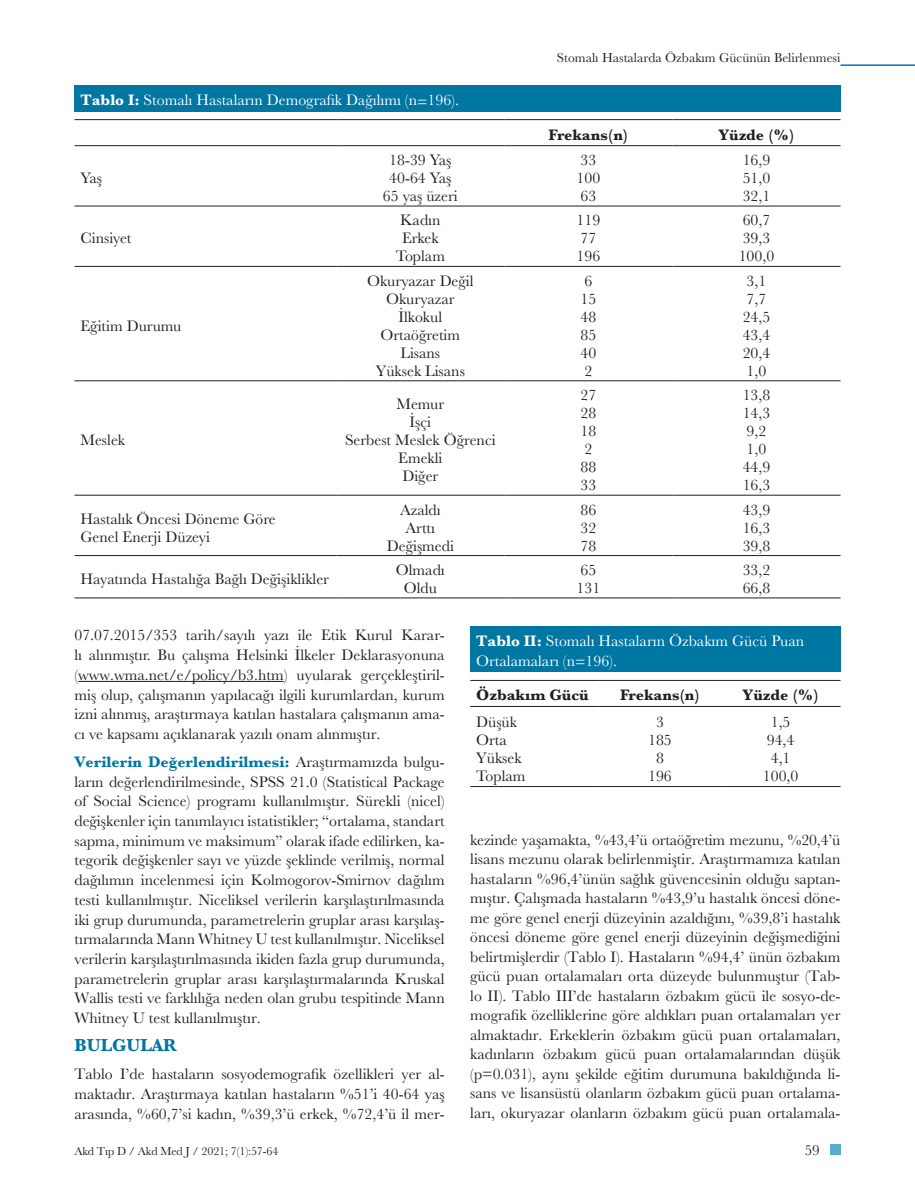
<style>
.page{position:relative;width:915px;height:1191px;background:#fff}
.page>*{position:absolute;margin:0;border:0;box-sizing:border-box;transform-origin:0 0}
.t1{font:700 18px "Baskerville";color:#0076a3}
.t2{font:15.75px/18px "Baskerville";color:#231f20}
.t3{font:15.75px/19.5px "Baskerville";color:#fff}
.t4{font:700 15.75px "Baskerville";color:#231f20}
.t5{font:15px "Baskerville";color:#231f20}
.t6{font:13.5px "Baskerville";color:#231f20}
.t7{font:12px "Baskerville";letter-spacing:-.01em;color:#231f20}
.s1{font-weight:700}
.s2{font-weight:700;color:#0076a3}
</style>
<div class="page">
<div style="left:830px;top:1144px;width:10px;height:10px;background:#5aadcd"></div>
<hr style="left:840px;top:64px;width:74px;height:2px;background:#0076a3">
<hr style="left:78px;top:681px;width:205px;height:1px;background:#231f20">
<div style="left:74px;top:85px;width:766px;height:26px;background:#0076a3"></div>
<hr style="left:74px;top:119px;width:262px;height:1px;background:#231f20">
<hr style="left:336px;top:119px;width:168px;height:1px;background:#231f20">
<hr style="left:504px;top:119px;width:168px;height:1px;background:#231f20">
<hr style="left:672px;top:119px;width:168px;height:1px;background:#231f20">
<hr style="left:74px;top:145px;width:262px;height:1px;background:#231f20">
<hr style="left:336px;top:145px;width:168px;height:1px;background:#231f20">
<hr style="left:504px;top:145px;width:168px;height:1px;background:#231f20">
<hr style="left:672px;top:145px;width:168px;height:1px;background:#231f20">
<hr style="left:74px;top:597px;width:262px;height:1px;background:#231f20">
<hr style="left:336px;top:597px;width:168px;height:1px;background:#231f20">
<hr style="left:504px;top:597px;width:168px;height:1px;background:#231f20">
<hr style="left:672px;top:597px;width:168px;height:1px;background:#231f20">
<hr style="left:74px;top:206px;width:262px;height:1px;background:#231f20">
<hr style="left:336px;top:206px;width:168px;height:1px;background:#231f20">
<hr style="left:504px;top:206px;width:168px;height:1px;background:#231f20">
<hr style="left:672px;top:206px;width:168px;height:1px;background:#231f20">
<hr style="left:74px;top:266px;width:262px;height:1px;background:#231f20">
<hr style="left:336px;top:266px;width:168px;height:1px;background:#231f20">
<hr style="left:504px;top:266px;width:168px;height:1px;background:#231f20">
<hr style="left:672px;top:266px;width:168px;height:1px;background:#231f20">
<hr style="left:74px;top:380px;width:262px;height:1px;background:#231f20">
<hr style="left:336px;top:380px;width:168px;height:1px;background:#231f20">
<hr style="left:504px;top:380px;width:168px;height:1px;background:#231f20">
<hr style="left:672px;top:380px;width:168px;height:1px;background:#231f20">
<hr style="left:74px;top:495px;width:262px;height:1px;background:#231f20">
<hr style="left:336px;top:495px;width:168px;height:1px;background:#231f20">
<hr style="left:504px;top:495px;width:168px;height:1px;background:#231f20">
<hr style="left:672px;top:495px;width:168px;height:1px;background:#231f20">
<hr style="left:74px;top:555px;width:262px;height:1px;background:#231f20">
<hr style="left:336px;top:555px;width:168px;height:1px;background:#231f20">
<hr style="left:504px;top:555px;width:168px;height:1px;background:#231f20">
<hr style="left:672px;top:555px;width:168px;height:1px;background:#231f20">
<div style="left:470px;top:626px;width:370px;height:46px;background:#0076a3"></div>
<hr style="left:470px;top:680px;width:129px;height:1px;background:#231f20">
<hr style="left:599px;top:680px;width:121px;height:1px;background:#231f20">
<hr style="left:720px;top:680px;width:120px;height:1px;background:#231f20">
<hr style="left:470px;top:706px;width:129px;height:1px;background:#231f20">
<hr style="left:599px;top:706px;width:121px;height:1px;background:#231f20">
<hr style="left:720px;top:706px;width:120px;height:1px;background:#231f20">
<hr style="left:470px;top:786px;width:129px;height:1px;background:#231f20">
<hr style="left:599px;top:786px;width:121px;height:1px;background:#231f20">
<hr style="left:720px;top:786px;width:120px;height:1px;background:#231f20">
<p class="t3" style="left:80px;top:91px;width:380px"><span class="s1">Tablo I:</span> Stomalı Hastaların Demografik Dağılımı (n=196).</p>
<p class="t6" style="left:556px;top:49px;width:285px">Stomalı Hastalarda Özbakım Gücünün Belirlenmesi</p>
<p class="t4" style="left:548px;top:124px;width:81px">Frekans(n)</p>
<p class="t4" style="left:718px;top:124px;width:78px">Yüzde (%)</p>
<p class="t2" style="left:80px;top:169px;width:23px">Yaş</p>
<p class="t2" style="left:80px;top:229px;width:53px">Cinsiyet</p>
<p class="t2" style="left:80px;top:317px;width:102px">Eğitim Durumu</p>
<p class="t2" style="left:80px;top:431px;width:46px">Meslek</p>
<p class="t2" style="left:383px;top:151px;width:76px;text-align:center">18-39 Yaş<br>40-64 Yaş<br>65 yaş üzeri</p>
<p class="t2" style="left:576px;top:151px;width:25px">33<br>100<br>63</p>
<p class="t2" style="left:742px;top:151px;width:29px;text-align:justify">16,9<br>51,0<br>32,1</p>
<p class="t2" style="left:395px;top:211px;width:51px;text-align:center">Kadın<br>Erkek<br>Toplam</p>
<p class="t2" style="left:576px;top:211px;width:25px">119<br>77<br>196</p>
<p class="t2" style="left:738px;top:211px;width:37px">60,7<br>39,3<br>100,0</p>
<p class="t2" style="left:367px;top:272px;width:108px;text-align:center">Okuryazar Değil<br>Okuryazar<br>İlkokul<br>Ortaöğretim<br>Lisans<br>Yüksek Lisans</p>
<p class="t2" style="left:580px;top:272px;width:17px">6<br>15<br>48<br>85<br>40<br>2</p>
<p class="t2" style="left:742px;top:272px;width:29px">3,1<br>7,7<br>24,5<br>43,4<br>20,4<br>1,0</p>
<p class="t2" style="left:345px;top:395px;width:152px;text-align:center">Memur<br>İşçi<br>Serbest Meslek Öğrenci<br>Emekli<br>Diğer</p>
<p class="t2" style="left:580px;top:386px;width:17px">27<br>28<br>18<br>2<br>88<br>33</p>
<p class="t2" style="left:742px;top:386px;width:29px">13,8<br>14,3<br>9,2<br>1,0<br>44,9<br>16,3</p>
<p class="t2" style="left:80px;top:509px;width:197px">Hastalık Öncesi Döneme Göre<br>Genel Enerji Düzeyi</p>
<p class="t2" style="left:386px;top:500px;width:69px;text-align:center">Azaldı<br>Arttı<br>Değişmedi</p>
<p class="t2" style="left:580px;top:500px;width:17px;text-align:justify">86<br>32<br>78</p>
<p class="t2" style="left:742px;top:500px;width:29px;text-align:justify">43,9<br>16,3<br>39,8</p>
<p class="t2" style="left:80px;top:570px;width:250px">Hayatında Hastalığa Bağlı Değişiklikler</p>
<p class="t2" style="left:396px;top:561px;width:50px;text-align:center">Olmadı<br>Oldu</p>
<p class="t2" style="left:576px;top:561px;width:25px">65<br>131</p>
<p class="t2" style="left:742px;top:561px;width:29px">33,2<br>66,8</p>
<p class="t3" style="left:476px;top:632px;width:329px"><span class="s1">Tablo II:</span> Stomalı Hastaların Özbakım Gücü Puan<br>Ortalamaları (n=196).</p>
<p class="t4" style="left:476px;top:684px;width:114px">Özbakım Gücü</p>
<p class="t4" style="left:620px;top:684px;width:81px">Frekans(n)</p>
<p class="t4" style="left:742px;top:684px;width:78px">Yüzde (%)</p>
<p class="t2" style="left:476px;top:712px;width:51px">Düşük<br>Orta<br>Yüksek<br>Toplam</p>
<p class="t2" style="left:648px;top:712px;width:25px;text-align:center">3<br>185<br>8<br>196</p>
<p class="t2" style="left:762px;top:712px;width:37px;text-align:center">1,5<br>94,4<br>4,1<br>100,0</p>
<p class="t2" style="left:74px;top:626px;width:371px;line-height:19.6px;text-align:justify">07.07.2015/353 tarih/sayılı yazı ile Etik Kurul Karar&shy;lı alınmıştır. Bu çalışma Helsinki İlkeler Deklarasyonuna (www.wma.net/e/policy/b3.htm) uyularak gerçekleştiril&shy;miş olup, çalışmanın yapılacağı ilgili kurumlardan, kurum izni alınmış, araştırmaya katılan hastalara çalışmanın ama&shy;cı ve kapsamı açıklanarak yazılı onam alınmıştır.</p>
<p class="t2" style="left:74px;top:752px;width:371px;line-height:19.6px;text-align:justify"><span class="s2">Verilerin Değerlendirilmesi:</span> Araştırmamızda bulgu&shy;ların değerlendirilmesinde, SPSS 21.0 (Statistical Package of Social Science) programı kullanılmıştır. Sürekli (nicel) değişkenler için tanımlayıcı istatistikler; “ortalama, standart sapma, minimum ve maksimum” olarak ifade edilirken, ka&shy;tegorik değişkenler sayı ve yüzde şeklinde verilmiş, normal dağılımın incelenmesi için Kolmogorov-Smirnov dağılım testi kullanılmıştır. Niceliksel verilerin karşılaştırılmasında iki grup durumunda, parametrelerin gruplar arası karşılaş&shy;tırmalarında Mann Whitney U test kullanılmıştır. Niceliksel verilerin karşılaştırılmasında ikiden fazla grup durumunda, parametrelerin gruplar arası karşılaştırmalarında Kruskal Wallis testi ve farklılığa neden olan grubu tespitinde Mann Whitney U test kullanılmıştır.</p>
<p class="t1" style="left:74px;top:1032px;width:104px">BULGULAR</p>
<p class="t2" style="left:74px;top:1064px;width:371px;line-height:19.6px;text-align:justify">Tablo I’de hastaların sosyodemografik özellikleri yer al&shy;maktadır. Araştırmaya katılan hastaların %51’i 40-64 yaş arasında, %60,7’si kadın, %39,3’ü erkek, %72,4’ü il mer-</p>
<p class="t2" style="left:470px;top:830px;width:371px;line-height:19.5px;text-align:justify">kezinde yaşamakta, %43,4’ü ortaöğretim mezunu, %20,4’ü lisans mezunu olarak belirlenmiştir. Araştırmamıza katılan hastaların %96,4’ünün sağlık güvencesinin olduğu saptan&shy;mıştır. Çalışmada hastaların %43,9’u hastalık öncesi döne&shy;me göre genel enerji düzeyinin azaldığını, %39,8’i hastalık öncesi döneme göre genel enerji düzeyinin değişmediğini belirtmişlerdir (Tablo I). Hastaların %94,4’ ünün özbakım gücü puan ortalamaları orta düzeyde bulunmuştur (Tab&shy;lo II). Tablo III’de hastaların özbakım gücü ile sosyo-de&shy;mografik özelliklerine göre aldıkları puan ortalamaları yer almaktadır. Erkeklerin özbakım gücü puan ortalamaları, kadınların özbakım gücü puan ortalamalarından düşük (p=0.031), aynı şekilde eğitim durumuna bakıldığında li&shy;sans ve lisansüstü olanların özbakım gücü puan ortalama&shy;ları, okuryazar olanların özbakım gücü puan ortalamala-</p>
<p class="t7" style="left:74px;top:1143px;width:205px">Akd Tıp D / Akd Med J / 2021; 7(1):57-64</p>
<p class="t5" style="left:804px;top:1140px;width:16px">59</p>
</div>
